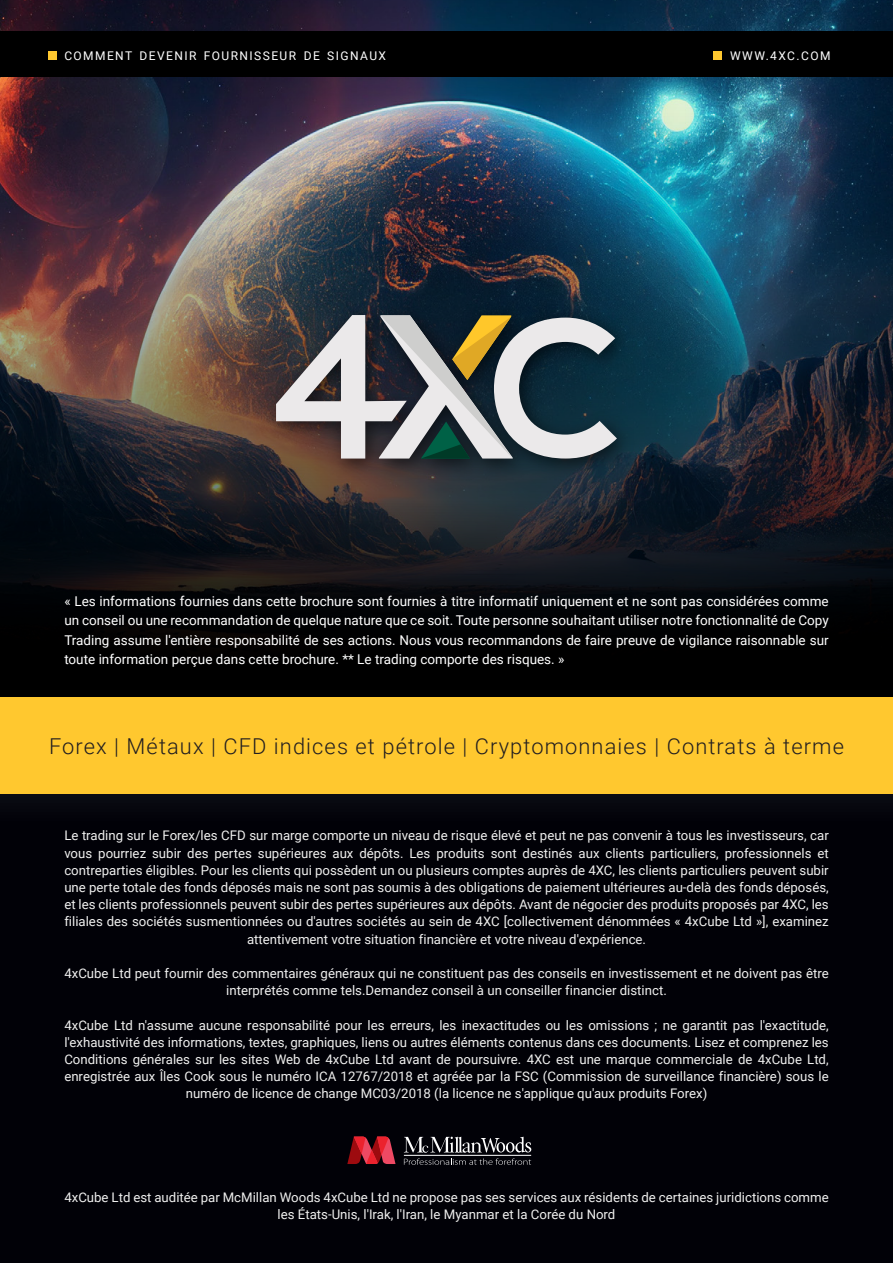
<style>
.page{position:relative;width:893px;height:1263px;background:#fff}
.page>*{position:absolute;margin:0;border:0;box-sizing:border-box;transform-origin:0 0}
.t1{font:300 21.9px "Roboto";letter-spacing:.05em;color:#231f20}
.t2{font:13.5px/19.5px "Roboto";color:#fff;text-align:justify}
.t3{font:13.2px/17.2px "Roboto";color:#f0f0ef;text-align:center}
.t4{font:12px "Roboto";letter-spacing:.12em;color:#fff}
</style>
<div class="page">
<img style="left:0;top:1px;width:893px;height:1262px">
<svg style="left:0;top:452px;width:893px;height:245px"></svg>
<div style="left:0;top:697px;width:893px;height:96px;background:#ffc82f"></div>
<img style="left:258px;top:296px;width:386px;height:189px">
<svg style="left:276px;top:315px;width:341px;height:143px"></svg>
<div style="left:0;top:32px;width:893px;height:45px;background:#000"></div>
<svg style="left:347px;top:1136px;width:48px;height:28px"></svg>
<svg style="left:404px;top:1137px;width:127px;height:28px"></svg>
<div style="left:48px;top:51px;width:9px;height:9px;background:#ffc82f"></div>
<div style="left:713px;top:51px;width:9px;height:9px;background:#ffc82f"></div>
<p class="t4" style="left:64px;top:50px;width:323px">COMMENT DEVENIR FOURNISSEUR DE SIGNAUX</p>
<p class="t4" style="left:730px;top:50px;width:102px">WWW.4XC.COM</p>
<p class="t2" style="left:64px;top:592px;width:766px">« Les informations fournies dans cette brochure sont fournies à titre informatif uniquement et ne sont pas considérées comme un conseil ou une recommandation de quelque nature que ce soit. Toute personne souhaitant utiliser notre fonctionnalité de Copy Trading assume l'entière responsabilité de ses actions. Nous vous recommandons de faire preuve de vigilance raisonnable sur toute information perçue dans cette brochure. ** Le trading comporte des risques. »</p>
<h1 class="t1" style="left:49px;top:736px;width:796px">Forex | Métaux | CFD indices et pétrole | Cryptomonnaies | Contrats à terme</h1>
<p class="t3" style="left:64px;top:828px;width:766px">Le trading sur le Forex/les CFD sur marge comporte un niveau de risque élevé et peut ne pas convenir à tous les investisseurs, car vous pourriez subir des pertes supérieures aux dépôts. Les produits sont destinés aux clients particuliers, professionnels et contreparties éligibles. Pour les clients qui possèdent un ou plusieurs comptes auprès de 4XC, les clients particuliers peuvent subir une perte totale des fonds déposés mais ne sont pas soumis à des obligations de paiement ultérieures au-delà des fonds déposés, et les clients professionnels peuvent subir des pertes supérieures aux dépôts. Avant de négocier des produits proposés par 4XC, les filiales des sociétés susmentionnées ou d'autres sociétés au sein de 4XC [collectivement dénommées « 4xCube Ltd »], examinez attentivement votre situation financière et votre niveau d'expérience.</p>
<p class="t3" style="left:64px;top:965px;width:766px">4xCube Ltd peut fournir des commentaires généraux qui ne constituent pas des conseils en investissement et ne doivent pas être interprétés comme tels.Demandez conseil à un conseiller financier distinct.</p>
<p class="t3" style="left:64px;top:1017px;width:766px">4xCube Ltd n'assume aucune responsabilité pour les erreurs, les inexactitudes ou les omissions ; ne garantit pas l'exactitude, l'exhaustivité des informations, textes, graphiques, liens ou autres éléments contenus dans ces documents. Lisez et comprenez les Conditions générales sur les sites Web de 4xCube Ltd avant de poursuivre. 4XC est une marque commerciale de 4xCube Ltd, enregistrée aux Îles Cook sous le numéro ICA 12767/2018 et agréée par la FSC (Commission de surveillance financière) sous le numéro de licence de change MC03/2018 (la licence ne s'applique qu'aux produits Forex)</p>
<p class="t3" style="left:64px;top:1189px;width:766px">4xCube Ltd est auditée par McMillan Woods 4xCube Ltd ne propose pas ses services aux résidents de certaines juridictions comme les États-Unis, l'Irak, l'Iran, le Myanmar et la Corée du Nord</p>
</div>
